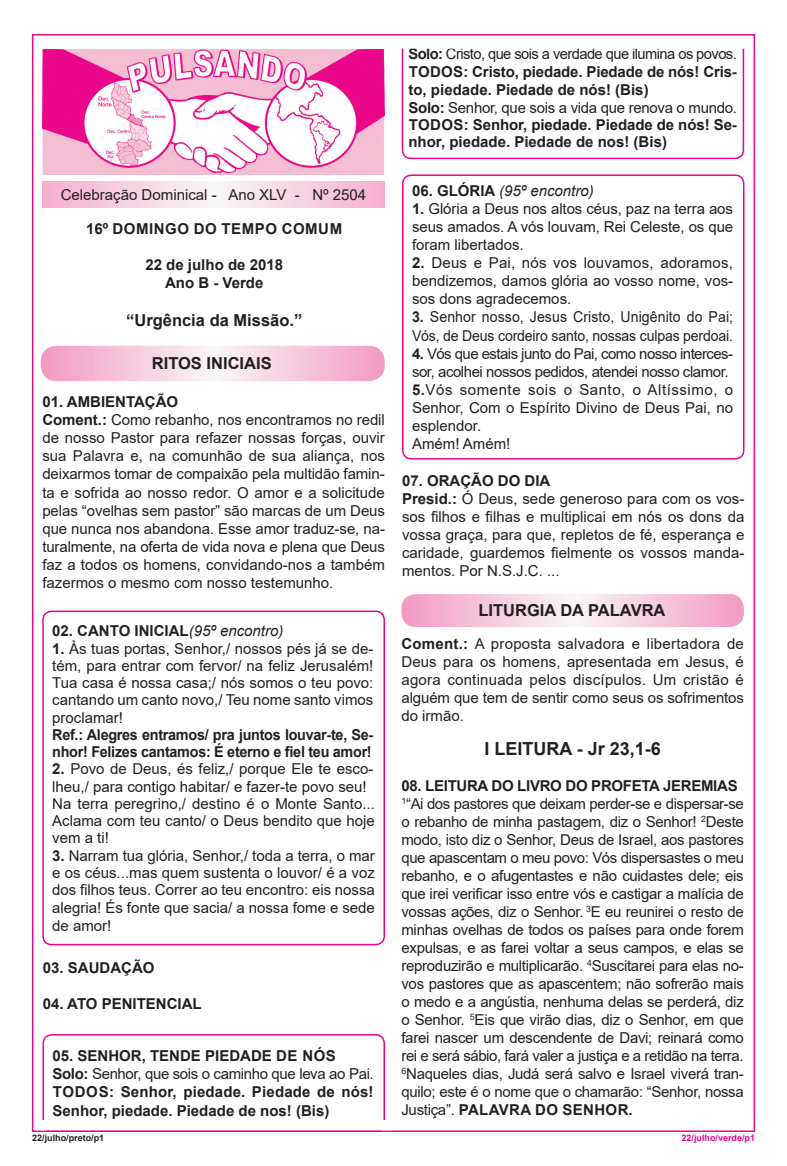
<style>
.page{position:relative;width:787px;height:1166px;background:#fff}
.page>*{position:absolute;margin:0;border:0;box-sizing:border-box;transform-origin:0 0}
.t1{font:700 18px "Arial";color:#231f20}
.t2{font:700 16.5px "Arial";color:#231f20}
.t3{font:15px/18px "Arial";letter-spacing:-.005em;color:#231f20;text-align:justify}
.t4{font:700 15px/17.5px "Arial";color:#231f20}
.t5{font:15px/18px "Arial";letter-spacing:-.03em;color:#231f20}
.t6{font:15px/18px "Arial";letter-spacing:-.005em;color:#231f20;scale:.94 1}
.t7{font:700 15px/17.2px "Arial";letter-spacing:-.02em;color:#231f20;scale:.96 1}
.t8{font:700 15px "Arial";letter-spacing:.035em;color:#231f20}
.t9{font:italic 15px "Arial";color:#231f20}
.t10{font:700 9px "Arial";color:#231f20}
.t11{font:700 9px "Arial";color:#ed028c}
.s1{font-weight:700}
.s2{font-weight:400;font-style:italic}
.s3{font-weight:400}
.s4{font-weight:700;font-style:normal}
</style>
<div class="page">
<svg style="left:41px;top:348px;width:342px;height:32px;background:#f5c9dd"></svg>
<div style="left:41px;top:345px;width:344px;height:36px;border:2px solid #fff;border-radius:15px"></div>
<svg style="left:404px;top:594px;width:338px;height:31px;background:#f5c9dd"></svg>
<div style="left:401px;top:594px;width:343px;height:33px;border:2px solid #fff;border-radius:14px"></div>
<svg style="left:42px;top:181px;width:343px;height:26px;background:#f6d2e2"></svg>
<img style="left:42px;top:49px;width:343px;height:125px">
<div style="left:42px;top:610px;width:343px;height:335px;border:2px solid #ed028c;border-radius:9px"></div>
<div style="left:43px;top:1033px;width:342px;height:98px;border:2px solid #ed028c;border-radius:9px"></div>
<div style="left:36px;top:1119px;width:355px;height:10px;background:#fff"></div>
<div style="left:402px;top:40px;width:342px;height:119px;border:2px solid #ed028c;border-radius:9px"></div>
<div style="left:397px;top:37px;width:352px;height:12px;background:#fff"></div>
<div style="left:402px;top:174px;width:342px;height:285px;border:2px solid #ed028c;border-radius:9px"></div>
<p class="t3" style="left:61px;top:185px;width:307px">Celebração Dominical - Ano XLV - Nº 2504</p>
<p class="t8" style="left:86px;top:218px;width:258px">16º DOMINGO DO TEMPO COMUM</p>
<p class="t4" style="left:145px;top:256px;width:139px;line-height:18px;text-align:center">22 de julho de 2018<br>Ano B - Verde</p>
<p class="t2" style="left:126px;top:309px;width:178px">“Urgência da Missão.”</p>
<p class="t2" style="left:152px;top:352px;width:121px">RITOS INICIAIS</p>
<p class="t3" style="left:42px;top:393px;width:344px;text-align:left"><span class="s1">01. AMBIENTAÇÃO<br>Coment.:</span> Como rebanho, nos encontramos no redil de nosso Pastor para refazer nossas forças, ouvir sua Palavra e, na comunhão de sua aliança, nos deixarmos tomar de compaixão pela multidão famin&shy;ta e sofrida ao nosso redor. O amor e a solicitude pelas “ovelhas sem pastor” são marcas de um Deus que nunca nos abandona. Esse amor traduz-se, na&shy;turalmente, na oferta de vida nova e plena que Deus faz a todos os homens, convidando-nos a também fazermos o mesmo com nosso testemunho.</p>
<p class="t4" style="left:52px;top:622px;width:233px">02. CANTO INICIAL<span class="s2">(95º encontro)</span></p>
<p class="t3" style="left:52px;top:639px;width:322px;line-height:17.2px"><span class="s1">1.</span> Às tuas portas, Senhor,/ nossos pés já se de&shy;tém, para entrar com fervor/ na feliz Jerusalém!<br>Tua casa é nossa casa;/ nós somos o teu povo: cantando um canto novo,/ Teu nome santo vimos proclamar!</p>
<p class="t7" style="left:52px;top:726px;width:336px">Ref.: Alegres entramos/ pra juntos louvar-te, Se&shy;nhor! Felizes cantamos: É eterno e fiel teu amor!</p>
<p class="t3" style="left:52px;top:760px;width:324px;line-height:17.2px;text-align:left"><span class="s1">2.</span> Povo de Deus, és feliz,/ porque Ele te esco&shy;lheu,/ para contigo habitar/ e fazer-te povo seu!<br>Na terra peregrino,/ destino é o Monte Santo...<br>Aclama com teu canto/ o Deus bendito que hoje vem a ti!</p>
<p class="t3" style="left:52px;top:846px;width:324px;line-height:17.4px"><span class="s1">3.</span> Narram tua glória, Senhor,/ toda a terra, o mar e os céus...mas quem sustenta o louvor/ é a voz dos filhos teus. Correr ao teu encontro: eis nossa alegria! És fonte que sacia/ a nossa fome e sede de amor!</p>
<p class="t4" style="left:43px;top:959px;width:113px">03. SAUDAÇÃO</p>
<p class="t4" style="left:43px;top:995px;width:160px">04. ATO PENITENCIAL</p>
<p class="t4" style="left:53px;top:1046px;width:323px;line-height:18px">05. SENHOR, TENDE PIEDADE DE NÓS Solo: <span class="s3">Senhor, que sois o caminho que leva ao Pai.<br></span>TODOS: Senhor, piedade. Piedade de nós!<br>Senhor, piedade. Piedade de nos! (Bis)</p>
<p class="t4" style="left:408px;top:46px;width:330px">Solo: <span class="s3">Cristo, que sois a verdade que ilumina os povos.<br></span>TODOS: Cristo, piedade. Piedade de nós! Cris&shy;to, piedade. Piedade de nós! (Bis)<br>Solo: <span class="s3">Senhor, que sois a vida que renova o mundo.<br></span>TODOS: Senhor, piedade. Piedade de nós! Se&shy;nhor, piedade. Piedade de nos! (Bis)</p>
<p class="t9" style="left:412px;top:181px;width:183px"><span class="s4">06. GLÓRIA</span> (95º encontro)</p>
<p class="t3" style="left:412px;top:200px;width:323px"><span class="s1">1.</span> Glória a Deus nos altos céus, paz na terra aos seus amados. A vós louvam, Rei Celeste, os que foram libertados.</p>
<p class="t3" style="left:412px;top:254px;width:322px"><span class="s1">2.</span> Deus e Pai, nós vos louvamos, adoramos, bendizemos, damos glória ao vosso nome, vos&shy;sos dons agradecemos.</p>
<p class="t6" style="left:412px;top:308px;width:343px"><span class="s1">3.</span> Senhor nosso, Jesus Cristo, Unigênito do Pai;<br>Vós, de Deus cordeiro santo, nossas culpas perdoai.</p>
<p class="t5" style="left:412px;top:344px;width:323px"><span class="s1">4.</span> Vós que estais junto do Pai, como nosso interces&shy;sor, acolhei nossos pedidos, atendei nosso clamor.<br><span class="s1">5.</span>Vós somente sois o Santo, o Altíssimo, o Senhor, Com o Espírito Divino de Deus Pai, no esplendor.<br>Amém! Amém!</p>
<p class="t3" style="left:402px;top:471px;width:344px;text-align:left"><span class="s1">07. ORAÇÃO DO DIA<br>Presid.:</span> Ó Deus, sede generoso para com os vos&shy;sos filhos e filhas e multiplicai em nós os dons da vossa graça, para que, repletos de fé, esperança e caridade, guardemos fielmente os vossos manda&shy;mentos. Por N.S.J.C. ...</p>
<p class="t2" style="left:478px;top:598px;width:188px">LITURGIA DA PALAVRA</p>
<p class="t3" style="left:401px;top:634px;width:344px"><span class="s1">Coment.:</span> A proposta salvadora e libertadora de Deus para os homens, apresentada em Jesus, é agora continuada pelos discípulos. Um cristão é alguém que tem de sentir como seus os sofrimentos do irmão.</p>
<p class="t1" style="left:484px;top:735px;width:178px">I LEITURA - Jr 23,1-6</p>
<p class="t3" style="left:401px;top:776px;width:344px;text-align:left"><span class="s1">08. LEITURA DO LIVRO DO PROFETA JEREMIAS </span><sup>1</sup>“Ai dos pastores que deixam perder-se e dispersar-se o rebanho de minha pastagem, diz o Senhor! <sup>2</sup>Deste modo, isto diz o Senhor, Deus de Israel, aos pastores que apascentam o meu povo: Vós dispersastes o meu rebanho, e o afugentastes e não cuidastes dele; eis que irei verificar isso entre vós e castigar a malícia de vossas ações, diz o Senhor. <sup>3</sup>E eu reunirei o resto de minhas ovelhas de todos os países para onde forem expulsas, e as farei voltar a seus campos, e elas se reproduzirão e multiplicarão. <sup>4</sup>Suscitarei para elas no&shy;vos pastores que as apascentem; não sofrerão mais o medo e a angústia, nenhuma delas se perderá, diz o Senhor. <sup>5</sup>Eis que virão dias, diz o Senhor, em que farei nascer um descendente de Davi; reinará como rei e será sábio, fará valer a justiça e a retidão na terra.<br><sup>6</sup>Naqueles dias, Judá será salvo e Israel viverá tran&shy;quilo; este é o nome que o chamarão: “Senhor, nossa Justiça”. <span class="s1">PALAVRA DO SENHOR.</span></p>
<p class="t10" style="left:32px;top:1131px;width:74px">22/julho/preto/p1</p>
<p class="t11" style="left:681px;top:1131px;width:75px">22/julho/verde/p1</p>
</div>
